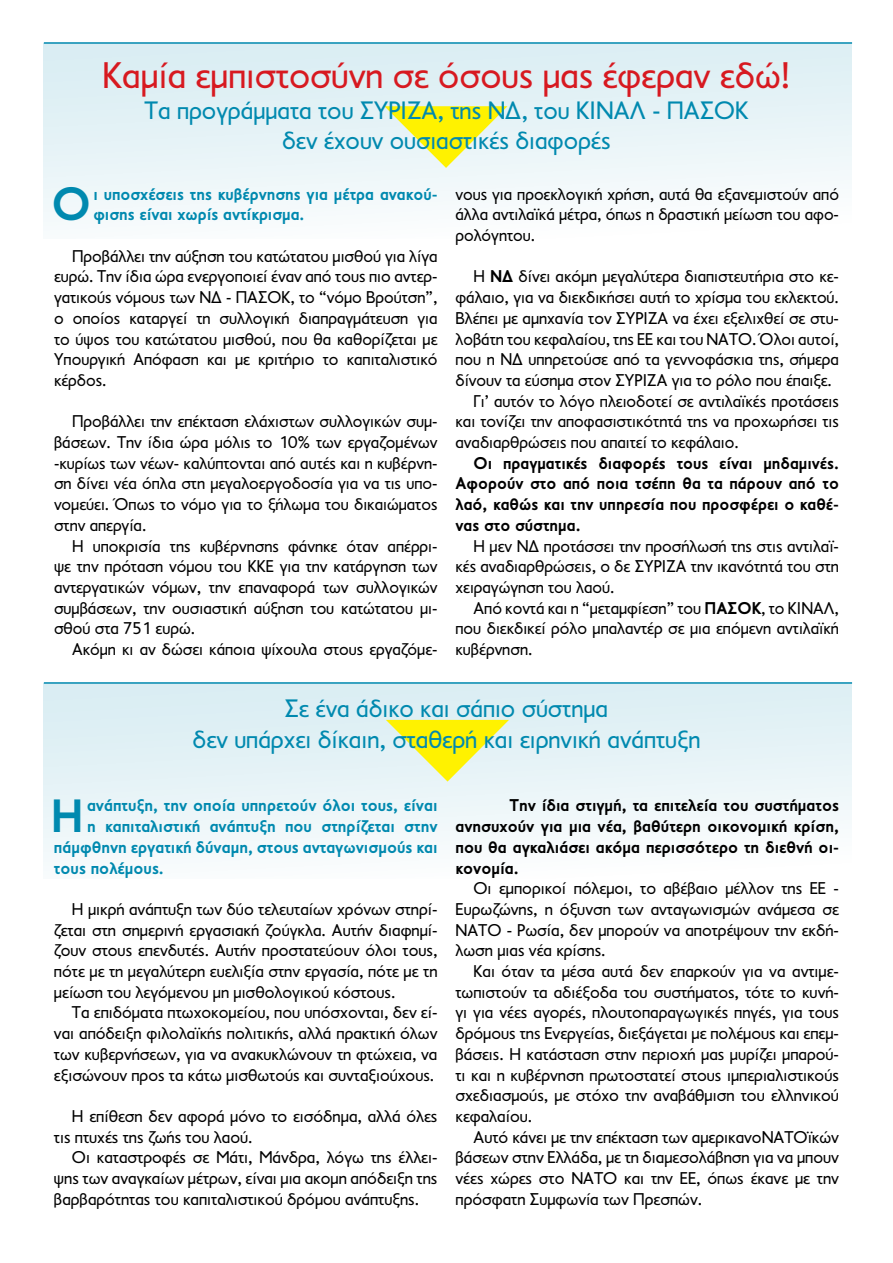
<style>
.page{position:relative;width:893px;height:1263px;background:#fff}
.page>*{position:absolute;margin:0;border:0;box-sizing:border-box;transform-origin:0 0}
.t1{font:700 175.65px "PF Din Display Pro";color:#fff200}
.t2{font:700 47.25px "PF Transport";color:#0089af}
.t3{font:37.5px "PF Transport";color:#d71920}
.t4{font:25.5px "PF Transport";color:#0089af}
.t5{font:17.25px/20.7px "PF Transport";color:#000;text-align:justify}
.t6{font:700 17.25px/20.7px "PF Transport";color:#000;text-align:justify}
.t7{font:700 17.25px/20.7px "PF Transport";color:#0089af}
.s1{font-weight:700}
</style>
<div class="page">
<div style="left:44px;top:683px;width:808px;height:195px;background:linear-gradient(to bottom,#d8edf2,#fbfdfd)"></div>
<div style="left:44px;top:43px;width:808px;height:195px;background:linear-gradient(to bottom,#d8edf2,#fbfdfd)"></div>
<hr style="left:44px;top:42px;width:808px;height:2px;background:#0089af">
<hr style="left:44px;top:682px;width:808px;height:2px;background:#0089af">
<h3 class="t3" style="left:103px;top:54px;width:689px">Καμία εμπιστοσύνη σε όσους μας έφεραν εδώ!</h3>
<h3 class="t4" style="left:145px;top:96px;width:605px">Τα προγράμματα του ΣΥΡΙΖΑ, της ΝΔ, του ΚΙΝΑΛ - ΠΑΣΟΚ</h3>
<h1 class="t1" style="left:551px;top:82px;width:106px;rotate:90deg">▶</h1>
<h3 class="t4" style="left:282px;top:126px;width:330px">δεν έχουν ουσιαστικές διαφορές</h3>
<h2 class="t2" style="left:52px;top:177px;width:41px">Ο</h2>
<p class="t7" style="left:93px;top:183px;width:346px">ι υποσχέσεις της κυβέρνησης για μέτρα ανακού&shy;φισης είναι χωρίς αντίκρισμα.</p>
<p class="t5" style="left:54px;top:246px;width:385px;text-indent:18px">Προβάλλει την αύξηση του κατώτατου μισθού για λίγα ευρώ. Την ίδια ώρα ενεργοποιεί έναν από τους πιο αντερ&shy;γατικούς νόμους των ΝΔ - ΠΑΣΟΚ, το “νόμο Βρούτση”, ο οποίος καταργεί τη συλλογική διαπραγμάτευση για το ύψος του κατώτατου μισθού, που θα καθορίζεται με Υπουργική Απόφαση και με κριτήριο το καπιταλιστικό κέρδος.</p>
<p class="t5" style="left:54px;top:411px;width:385px;text-indent:18px">Προβάλλει την επέκταση ελάχιστων συλλογικών συμ&shy;βάσεων. Την ίδια ώρα μόλις το 10% των εργαζομένων -κυρίως των νέων- καλύπτονται από αυτές και η κυβέρνη&shy;ση δίνει νέα όπλα στη μεγαλοεργοδοσία για να τις υπο&shy;νομεύει. Όπως το νόμο για το ξήλωμα του δικαιώματος στην απεργία.</p>
<p class="t5" style="left:54px;top:535px;width:385px;text-indent:18px">Η υποκρισία της κυβέρνησης φάνηκε όταν απέρρι&shy;ψε την πρόταση νόμου του ΚΚΕ για την κατάργηση των αντεργατικών νόμων, την επαναφορά των συλλογικών συμβάσεων, την ουσιαστική αύξηση του κατώτατου μι&shy;σθού στα 751 ευρώ.</p>
<p class="t5" style="left:72px;top:639px;width:367px">Ακόμη κι αν δώσει κάποια ψίχουλα στους εργαζόμε-</p>
<p class="t5" style="left:455px;top:184px;width:385px">νους για προεκλογική χρήση, αυτά θα εξανεμιστούν από άλλα αντιλαϊκά μέτρα, όπως η δραστική μείωση του αφο&shy;ρολόγητου.</p>
<p class="t5" style="left:473px;top:266px;width:367px">Η <span class="s1">ΝΔ</span> δίνει ακόμη μεγαλύτερα διαπιστευτήρια στο κε-</p>
<p class="t5" style="left:455px;top:287px;width:385px">φάλαιο, για να διεκδικήσει αυτή το χρίσμα του εκλεκτού.</p>
<p class="t5" style="left:455px;top:308px;width:385px">Βλέπει με αμηχανία τον ΣΥΡΙΖΑ να έχει εξελιχθεί σε στυ-</p>
<p class="t5" style="left:455px;top:328px;width:385px">λοβάτη του κεφαλαίου, της ΕΕ και του ΝΑΤΟ. Όλοι αυτοί,</p>
<p class="t5" style="left:455px;top:349px;width:385px">που η ΝΔ υπηρετούσε από τα γεννοφάσκια της, σήμερα</p>
<p class="t5" style="left:455px;top:370px;width:378px">δίνουν τα εύσημα στον ΣΥΡΙΖΑ για το ρόλο που έπαιξε.</p>
<p class="t5" style="left:473px;top:391px;width:367px">Γι’ αυτόν το λόγο πλειοδοτεί σε αντιλαϊκές προτάσεις</p>
<p class="t5" style="left:455px;top:411px;width:385px">και τονίζει την αποφασιστικότητά της να προχωρήσει τις</p>
<p class="t5" style="left:455px;top:432px;width:285px">αναδιαρθρώσεις που απαιτεί το κεφάλαιο.</p>
<p class="t6" style="left:455px;top:453px;width:385px;text-indent:18px">Οι πραγματικές διαφορές τους είναι μηδαμινές.<br>Αφορούν στο από ποια τσέπη θα τα πάρουν από το λαό, καθώς και την υπηρεσία που προσφέρει ο καθέ&shy;νας στο σύστημα.</p>
<p class="t5" style="left:455px;top:535px;width:385px;text-indent:18px">Η μεν ΝΔ προτάσσει την προσήλωσή της στις αντιλαϊ&shy;κές αναδιαρθρώσεις, ο δε ΣΥΡΙΖΑ την ικανότητά του στη χειραγώγηση του λαού.</p>
<p class="t5" style="left:455px;top:598px;width:385px;text-indent:18px">Από κοντά και η “μεταμφίεση” του <span class="s1">ΠΑΣΟΚ</span>, το ΚΙΝΑΛ, που διεκδικεί ρόλο μπαλαντέρ σε μια επόμενη αντιλαϊκή κυβέρνηση.</p>
<h3 class="t4" style="left:285px;top:694px;width:325px">Σε ένα άδικο και σάπιο σύστημα</h3>
<h1 class="t1" style="left:552px;top:696px;width:106px;rotate:90deg">▶</h1>
<h3 class="t4" style="left:193px;top:725px;width:509px">δεν υπάρχει δίκαιη, σταθερή και ειρηνική ανάπτυξη</h3>
<h2 class="t2" style="left:51px;top:789px;width:34px">Η</h2>
<p class="t7" style="left:87px;top:795px;width:352px">ανάπτυξη, την οποία υπηρετούν όλοι τους, είναι</p>
<p class="t7" style="left:87px;top:816px;width:352px">η καπιταλιστική ανάπτυξη που στηρίζεται στην</p>
<p class="t7" style="left:54px;top:837px;width:385px">πάμφθηνη εργατική δύναμη, στους ανταγωνισμούς και</p>
<p class="t7" style="left:54px;top:857px;width:111px">τους πολέμους.</p>
<p class="t5" style="left:54px;top:899px;width:385px;text-indent:18px">Η μικρή ανάπτυξη των δύο τελευταίων χρόνων στηρί&shy;ζεται στη σημερινή εργασιακή ζούγκλα. Αυτήν διαφημί&shy;ζουν στους επενδυτές. Αυτήν προστατεύουν όλοι τους, πότε με τη μεγαλύτερη ευελιξία στην εργασία, πότε με τη μείωση του λεγόμενου μη μισθολογικού κόστους.</p>
<p class="t5" style="left:54px;top:1002px;width:385px;text-indent:18px">Τα επιδόματα πτωχοκομείου, που υπόσχονται, δεν εί&shy;ναι απόδειξη φιλολαϊκής πολιτικής, αλλά πρακτική όλων των κυβερνήσεων, για να ανακυκλώνουν τη φτώχεια, να εξισώνουν προς τα κάτω μισθωτούς και συνταξιούχους.</p>
<p class="t5" style="left:54px;top:1106px;width:385px;text-indent:18px">Η επίθεση δεν αφορά μόνο το εισόδημα, αλλά όλες τις πτυχές της ζωής του λαού.</p>
<p class="t5" style="left:54px;top:1147px;width:385px;text-indent:18px">Οι καταστροφές σε Μάτι, Μάνδρα, λόγω της έλλει&shy;ψης των αναγκαίων μέτρων, είναι μια ακομη απόδειξη της βαρβαρότητας του καπιταλιστικού δρόμου ανάπτυξης.</p>
<p class="t6" style="left:455px;top:795px;width:385px;text-indent:54px">Την ίδια στιγμή, τα επιτελεία του συστήματος ανησυχούν για μια νέα, βαθύτερη οικονομική κρίση, που θα αγκαλιάσει ακόμα περισσότερο τη διεθνή οι&shy;κονομία.</p>
<p class="t5" style="left:455px;top:878px;width:385px;text-indent:18px">Οι εμπορικοί πόλεμοι, το αβέβαιο μέλλον της ΕΕ - Ευρωζώνης, η όξυνση των ανταγωνισμών ανάμεσα σε ΝΑΤΟ - Ρωσία, δεν μπορούν να αποτρέψουν την εκδή&shy;λωση μιας νέα κρίσης.</p>
<p class="t5" style="left:455px;top:961px;width:385px;text-indent:18px">Και όταν τα μέσα αυτά δεν επαρκούν για να αντιμε&shy;τωπιστούν τα αδιέξοδα του συστήματος, τότε το κυνή&shy;γι για νέες αγορές, πλουτοπαραγωγικές πηγές, για τους δρόμους της Ενεργείας, διεξάγεται με πολέμους και επεμ&shy;βάσεις. Η κατάσταση στην περιοχή μας μυρίζει μπαρού&shy;τι και η κυβέρνηση πρωτοστατεί στους ιμπεριαλιστικούς σχεδιασμούς, με στόχο την αναβάθμιση του ελληνικού κεφαλαίου.</p>
<p class="t5" style="left:455px;top:1126px;width:385px;text-indent:18px">Αυτό κάνει με την επέκταση των αμερικανοΝΑΤΟϊκών βάσεων στην Ελλάδα, με τη διαμεσολάβηση για να μπουν νέες χώρες στο ΝΑΤΟ και την ΕΕ, όπως έκανε με την πρόσφατη Συμφωνία των Πρεσπών.</p>
</div>
